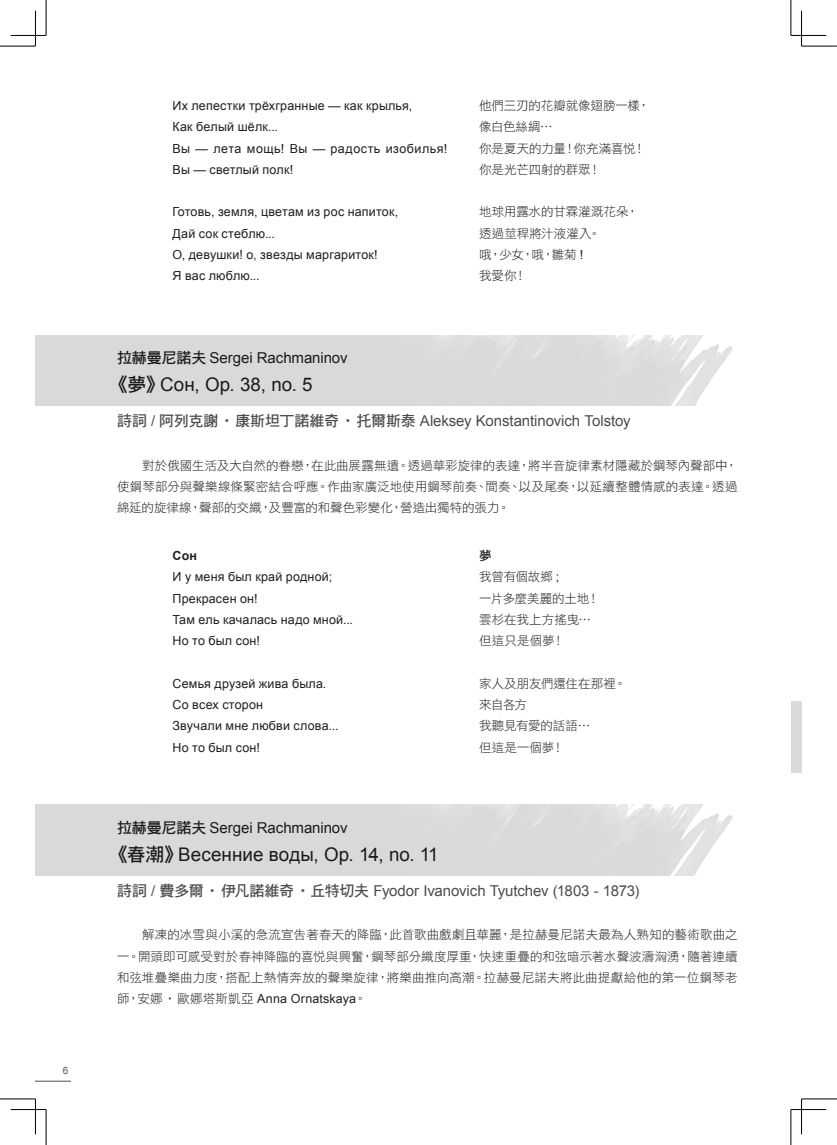
<style>
.page{position:relative;width:837px;height:1145px;background:#fff}
.page>*{position:absolute;margin:0;border:0;box-sizing:border-box;transform-origin:0 0}
.t1{font:18.75px "Arial";letter-spacing:.005em;color:#231f20}
.t2{font:15px "Arial";letter-spacing:-.005em;color:#4b4c4d}
.t3{font:15px "Arial";letter-spacing:-.005em;color:#231f20}
.t4{font:12.5px/21.2px "DF Hei Std W3";color:#231f20}
.t5{font:12.5px/21.2px "Arial";letter-spacing:.015em;color:#231f20}
.t6{font:700 12.5px "Arial";color:#231f20}
.t7{font:12.5px "DF Hei Std W7";color:#231f20}
.t8{font:10px "Arial";color:#57585a}
.s1{font-family:"Arial"}
.s2{font-family:"DF Hei Std W7"}
.s3{font-family:"DF Hei Std W3"}
</style>
<div class="page">
<hr style="left:35px;top:1080px;width:36px;height:1px;background:#231f20">
<hr style="left:0;top:46px;width:35px;height:1px;background:#000">
<hr style="left:801px;top:46px;width:35px;height:1px;background:#000">
<hr style="left:0;top:1098px;width:35px;height:1px;background:#000">
<hr style="left:801px;top:1098px;width:35px;height:1px;background:#000">
<hr style="left:46px;top:0;width:1px;height:35px;background:#000">
<hr style="left:46px;top:1109px;width:1px;height:35px;background:#000">
<hr style="left:790px;top:0;width:1px;height:35px;background:#000">
<hr style="left:790px;top:1109px;width:1px;height:35px;background:#000">
<hr style="left:11px;top:35px;width:35px;height:1px;background:#000">
<hr style="left:790px;top:35px;width:36px;height:1px;background:#000">
<hr style="left:11px;top:1109px;width:35px;height:1px;background:#000">
<hr style="left:790px;top:1109px;width:36px;height:1px;background:#000">
<hr style="left:35px;top:11px;width:1px;height:35px;background:#000">
<hr style="left:35px;top:1098px;width:1px;height:36px;background:#000">
<hr style="left:801px;top:11px;width:1px;height:35px;background:#000">
<hr style="left:801px;top:1098px;width:1px;height:36px;background:#000">
<p class="t8" style="left:63px;top:1063px;width:7px">6</p>
<p class="t5" style="left:172px;top:95px;width:276px">Их лепестки трёхгранные — как крылья,<br>Как белый шёлк...<br>Вы — лета мощь! Вы — радость изобилья!<br>Вы — светлый полк!</p>
<p class="t5" style="left:172px;top:201px;width:227px">Готовь, земля, цветам из рос напиток,<br>Дай сок стеблю...<br>О, девушки! о, звезды маргариток!<br>Я вас люблю...</p>
<p class="t4" style="left:479px;top:95px;width:172px">他們三刃的花瓣就像翅膀一樣，像白色絲綢⋯<br>你是夏天的力量！你充滿喜悅！你是光芒四射的群眾！</p>
<p class="t4" style="left:479px;top:201px;width:161px">地球用露水的甘霖灌溉花朵，透過莖稈將汁液灌入。<br>哦，少女，哦，雛菊 <span class="s1">!<br></span>我愛你！</p>
<p class="t3" style="left:117px;top:348px;width:232px"><span class="s2">拉赫曼尼諾夫</span> Sergei Rachmaninov</p>
<h1 class="t1" style="left:109px;top:372px;width:205px"><span class="s2">《夢》</span>Сон, Op. 38, no. 5</h1>
<p class="t2" style="left:117px;top:411px;width:515px"><span class="s2">詩詞</span> / <span class="s2">阿列克謝‧康斯坦丁諾維奇‧托爾斯泰</span> Aleksey Konstantinovich Tolstoy</p>
<p class="t4" style="left:117px;top:454px;width:622px;text-align:justify">　　對於俄國生活及大自然的眷戀，在此曲展露無遺。透過華彩旋律的表達，將半音旋律素材隱藏於鋼琴內聲部中，使鋼琴部分與聲樂線條緊密結合呼應。作曲家廣泛地使用鋼琴前奏、間奏、以及尾奏，以延續整體情感的表達。透過綿延的旋律線，聲部的交織，及豐富的和聲色彩變化，營造出獨特的張力。</p>
<p class="t6" style="left:172px;top:547px;width:26px">Сон</p>
<p class="t5" style="left:172px;top:566px;width:182px">И у меня был край родной;<br>Прекрасен он!<br>Там ель качалась надо мной...<br>Но то был сон!</p>
<p class="t5" style="left:172px;top:673px;width:167px">Семья друзей жива была.<br>Со всех сторон<br>Звучали мне любви слова...<br>Но то был сон!</p>
<p class="t7" style="left:479px;top:549px;width:14px">夢</p>
<p class="t4" style="left:479px;top:566px;width:122px">我曾有個故鄉 <span class="s1">;<br></span>一片多麼美麗的土地！雲杉在我上方搖曳⋯但這只是個夢！</p>
<p class="t4" style="left:479px;top:672px;width:148px">家人及朋友們還住在那裡。來自各方<br>我聽見有愛的話語⋯<br>但這是一個夢！</p>
<p class="t3" style="left:117px;top:817px;width:232px"><span class="s2">拉赫曼尼諾夫</span> Sergei Rachmaninov</p>
<h1 class="t1" style="left:109px;top:842px;width:331px"><span class="s2">《春潮》</span>Весенние воды, Op. 14, no. 11</h1>
<p class="t2" style="left:117px;top:880px;width:523px"><span class="s2">詩詞</span> / <span class="s2">費多爾‧伊凡諾維奇‧丘特切夫</span> Fyodor Ivanovich Tyutchev (1803 - 1873)</p>
<p class="t4" style="left:117px;top:924px;width:622px;text-align:justify">　　解凍的冰雪與小溪的急流宣告著春天的降臨，此首歌曲戲劇且華麗，是拉赫曼尼諾夫最為人熟知的藝術歌曲之一。開頭即可感受對於春神降臨的喜悅與興奮，鋼琴部分織度厚重，快速重疊的和弦暗示著水聲波濤洶湧，隨著連續和弦堆疊樂曲力度，搭配上熱情奔放的聲樂旋律，將樂曲推向高潮。拉赫曼尼諾夫將此曲提獻給他的第一位鋼琴老</p>
<p class="t5" style="left:117px;top:988px;width:251px"><span class="s3">師，安娜‧歐娜塔斯凱亞</span> Anna Ornatskaya<span class="s3">。</span></p>
</div>
